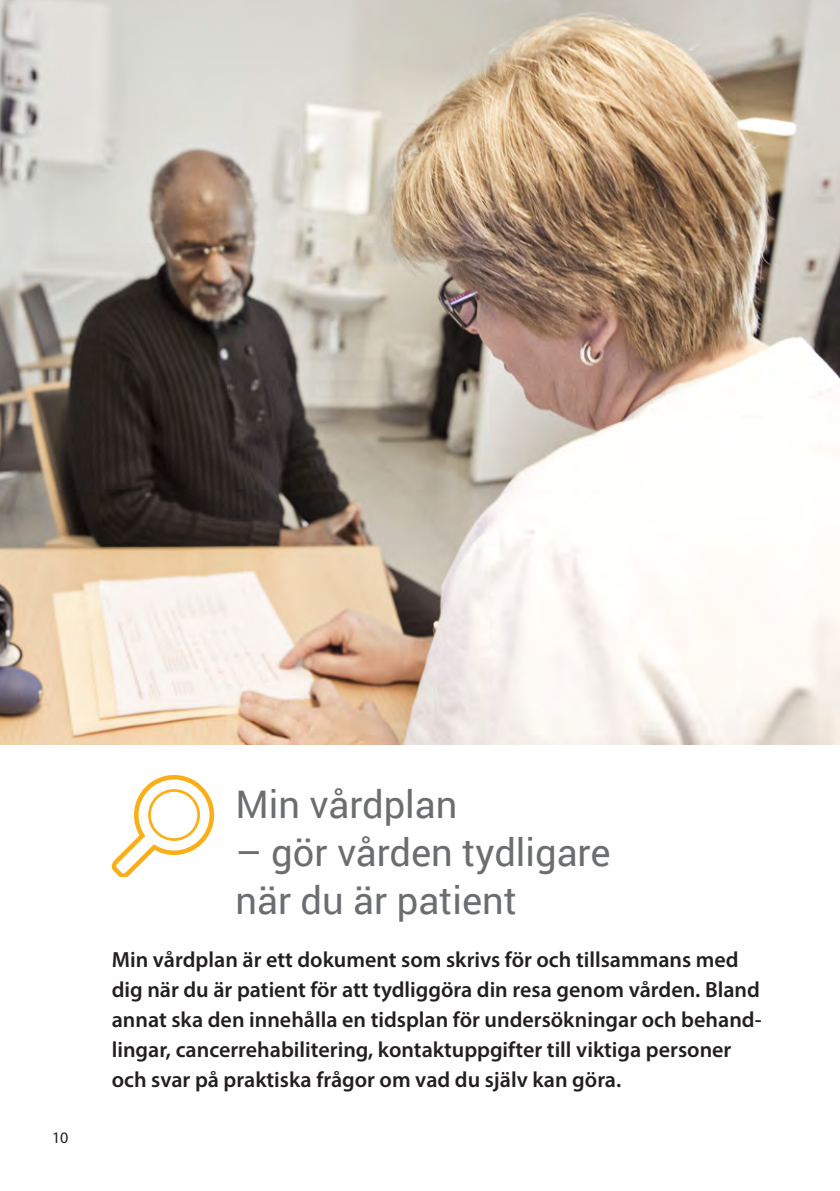
<style>
.page{position:relative;width:840px;height:1191px;background:#fff}
.page>*{position:absolute;margin:0;border:0;box-sizing:border-box;transform-origin:0 0}
.t1{font:38px/48px "Roboto";color:#6c6d70}
.t2{font:600 22px/30px "Myriad Pro";color:#231f20}
.t3{font:16px "Myriad Pro";color:#231f20}
</style>
<div class="page">
<img style="left:0;top:0;width:839px;height:744px">
<svg style="left:112px;top:775px;width:102px;height:101px"></svg>
<p class="t3" style="left:52px;top:1128px;width:18px">10</p>
<h1 class="t1" style="left:235px;top:779px;width:223px">Min vårdplan</h1>
<h1 class="t1" style="left:235px;top:827px;width:376px">– gör vården tydligare när du är patient</h1>
<p class="t2" style="left:112px;top:944px;width:651px">Min vårdplan är ett dokument som skrivs för och tillsammans med dig när du är patient för att tydliggöra din resa genom vården. Bland annat ska den innehålla en tidsplan för undersökningar och behand&shy;lingar, cancerrehabilitering, kontaktuppgifter till viktiga personer och svar på praktiska frågor om vad du själv kan göra.</p>
</div>
